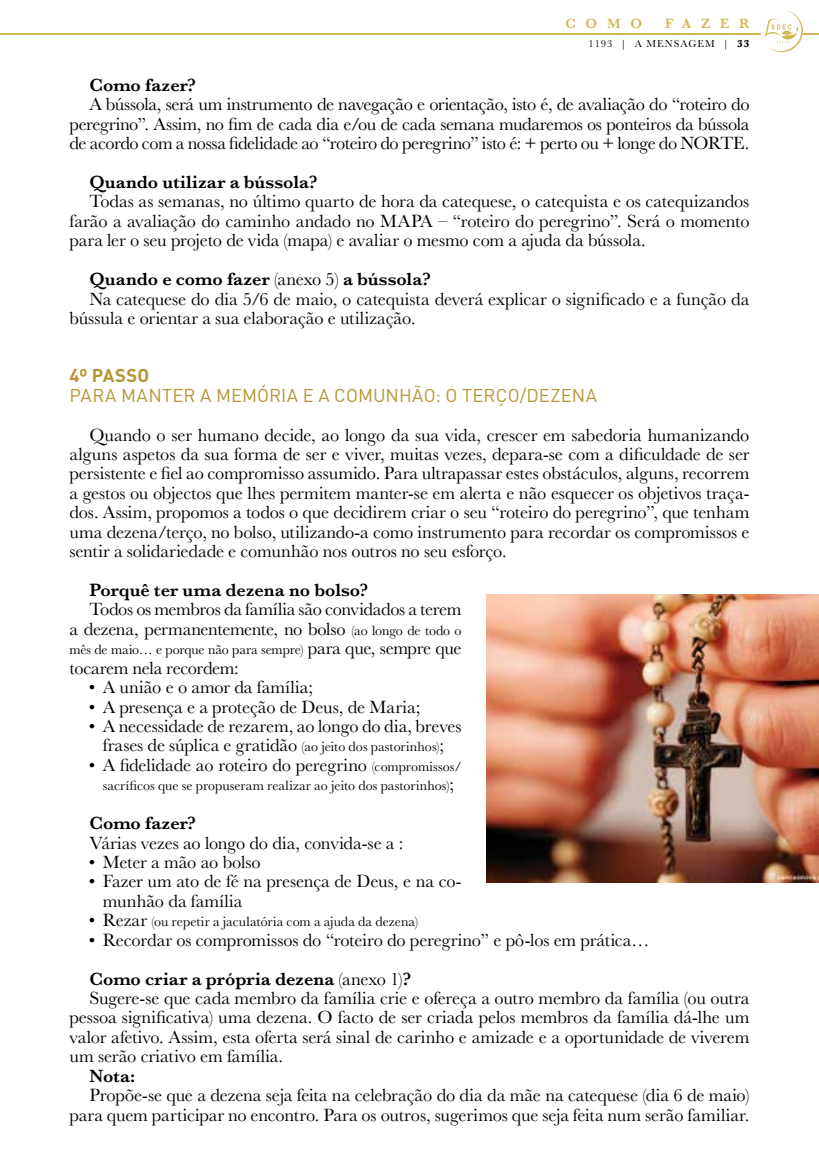
<style>
.page{position:relative;width:819px;height:1166px;background:#fff}
.page>*{position:absolute;margin:0;border:0;box-sizing:border-box;transform-origin:0 0}
.t1{font:18.38px/19.4px "Baskerville";letter-spacing:-.005em;color:#000;text-align:justify}
.t2{font:600 18.38px "Baskerville";color:#000}
.t3{font:18.38px "DIN";letter-spacing:.01em;color:#b59636}
.t4{font:700 18.38px "DIN";color:#b59636}
.t5{font:14px "Baskerville";letter-spacing:.005em;color:#000}
.t6{font:600 14px "Baskerville";letter-spacing:.7em;color:#d2b656}
.t7{font:10.5px "Baskerville";letter-spacing:.1em;color:#000}
.s1{font-weight:700}
.s2{font-weight:400}
.s3{font-size:14px}
.s4{font-size:18.38px}
.s5{font-weight:600}
</style>
<div class="page">
<hr style="left:0;top:33px;width:819px;height:2px;background:#d2b656">
<div style="left:760px;top:10px;width:42px;height:42px;background:#fff;border-radius:50%"></div>
<svg style="left:765px;top:10px;width:37px;height:42px"></svg>
<img style="left:486px;top:595px;width:333px;height:288px">
<p class="t6" style="left:565px;top:14px;width:78px">COMO</p>
<p class="t6" style="left:665px;top:14px;width:86px">FAZER</p>
<p class="t7" style="left:588px;top:37px;width:163px">1193 | A MENSAGEM | <span class="s1">33</span></p>
<p class="t2" style="left:89px;top:72px;width:108px">Como fazer?</p>
<p class="t1" style="left:69px;top:95px;width:681px;text-indent:20px">A bússola, será um instrumento de navegação e orientação, isto é, de avaliação do “roteiro do peregrino”. Assim, no fim de cada dia e/ou de cada semana mudaremos os ponteiros da bússola de acordo com a nossa fidelidade ao “roteiro do peregrino” isto é: + perto ou + longe do NORTE.</p>
<p class="t2" style="left:89px;top:169px;width:229px">Quando utilizar a bússola?</p>
<p class="t1" style="left:69px;top:192px;width:681px;text-indent:20px">Todas as semanas, no último quarto de hora da catequese, o catequista e os catequizandos farão a avaliação do caminho andado no MAPA – “roteiro do peregrino”. Será o momento para ler o seu projeto de vida (mapa) e avaliar o mesmo com a ajuda da bússola.</p>
<p class="t2" style="left:89px;top:266px;width:343px">Quando e como fazer <span class="s2">(anexo 5)</span> a bússola?</p>
<p class="t1" style="left:89px;top:289px;width:661px">Na catequese do dia 5/6 de maio, o catequista deverá explicar o significado e a função da</p>
<p class="t1" style="left:69px;top:308px;width:347px">bússula e orientar a sua elaboração e utilização.</p>
<p class="t4" style="left:69px;top:363px;width:81px">4º PASS O</p>
<p class="t3" style="left:69px;top:383px;width:527px">PARA MANTER A MEMÓRIA E A COMUNHÃO: O TERÇO/DEZENA</p>
<p class="t1" style="left:69px;top:425px;width:681px;text-indent:20px">Quando o ser humano decide, ao longo da sua vida, crescer em sabedoria humanizando alguns aspetos da sua forma de ser e viver, muitas vezes, depara-se com a dificuldade de ser persistente e fiel ao compromisso assumido. Para ultrapassar estes obstáculos, alguns, recorrem a gestos ou objectos que lhes permitem manter-se em alerta e não esquecer os objetivos traça&shy;dos. Assim, propomos a todos o que decidirem criar o seu “roteiro do peregrino”, que tenham uma dezena/terço, no bolso, utilizando-a como instrumento para recordar os compromissos e sentir a solidariedade e comunhão nos outros no seu esforço.</p>
<p class="t2" style="left:89px;top:577px;width:280px">Porquê ter uma dezena no bolso?</p>
<p class="t1" style="left:69px;top:600px;width:393px;text-align:right">Todos os membros da família são convidados a terem<br>a dezena, permanentemente, no bolso <span class="s3">(ao longo de todo o</span></p>
<p class="t5" style="left:69px;top:641px;width:393px">mês de maio… e porque não para sempre) <span class="s4">para que, sempre que</span></p>
<p class="t1" style="left:69px;top:658px;width:171px">tocarem nela recordem:</p>
<p class="t1" style="left:89px;top:678px;width:226px">• A união e o amor da família;</p>
<p class="t1" style="left:89px;top:697px;width:333px">• A presença e a proteção de Deus, de Maria;</p>
<p class="t1" style="left:89px;top:716px;width:374px;text-align:center">• A necessidade de rezarem, ao longo do dia, breves frases de súplica e gratidão <span class="s3">(ao jeito dos pastorinhos)</span>;</p>
<p class="t1" style="left:89px;top:755px;width:374px">• A fidelidade ao roteiro do peregrino <span class="s3">(compromissos/</span></p>
<p class="t5" style="left:103px;top:777px;width:353px">sacríficos que se propuseram realizar ao jeito dos pastorinhos)<span class="s4">;</span></p>
<p class="t2" style="left:89px;top:810px;width:108px">Como fazer?</p>
<p class="t1" style="left:89px;top:833px;width:315px">Várias vezes ao longo do dia, convida-se a :</p>
<p class="t1" style="left:89px;top:852px;width:173px">• Meter a mão ao bolso</p>
<p class="t1" style="left:103px;top:872px;width:360px;text-indent:-14px">• Fazer um ato de fé na presença de Deus, e na co&shy;munhão da família</p>
<p class="t5" style="left:89px;top:913px;width:331px"><span class="s4">• Rezar</span> (ou repetir a jaculatória com a ajuda da dezena)</p>
<p class="t1" style="left:89px;top:920px;width:562px;line-height:38.9px">• Recordar os compromissos do “roteiro do peregrino” e pô-los em prática…<br><span class="s5">Como criar a própria dezena</span> (anexo 1)<span class="s5">?</span></p>
<p class="t1" style="left:69px;top:988px;width:681px;text-indent:20px">Sugere-se que cada membro da família crie e ofereça a outro membro da família (ou outra pessoa significativa) uma dezena. O facto de ser criada pelos membros da família dá-lhe um valor afetivo. Assim, esta oferta será sinal de carinho e amizade e a oportunidade de viverem um serão criativo em família.</p>
<p class="t2" style="left:89px;top:1063px;width:47px">Nota:</p>
<p class="t1" style="left:69px;top:1085px;width:681px;text-align:right">Propõe-se que a dezena seja feita na celebração do dia da mãe na catequese (dia 6 de maio) para quem participar no encontro. Para os outros, sugerimos que seja feita num serão familiar.</p>
</div>
